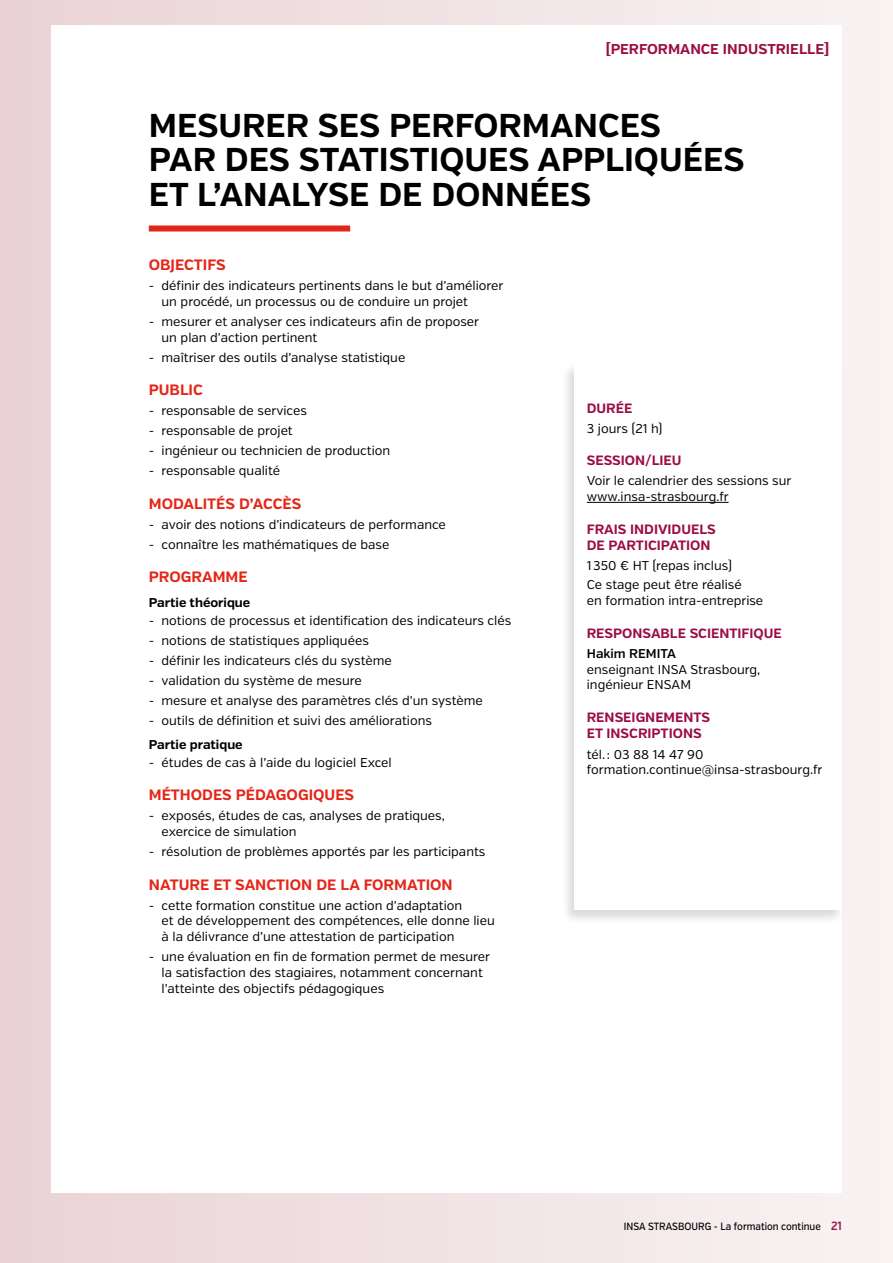
<style>
.page{position:relative;width:893px;height:1263px;background:#fff}
.page>*{position:absolute;margin:0;border:0;box-sizing:border-box;transform-origin:0 0}
.t1{font:700 33px/34.5px "Verb";color:#000}
.t2{font:700 15px "Verb";color:#e42618}
.t3{font:700 14.25px "Verb";color:#9b0e46}
.t4{font:700 13.5px/16.5px "Verb";color:#9b0e46}
.t5{font:12.75px/15.8px "Verb";color:#000}
.t6{font:700 12.75px "Verb";color:#000}
.t7{font:600 12.75px "Verb";color:#000}
.t8{font:500 10.5px "Verb";color:#000;scale:.9 1}
.s1{font-weight:600;font-size:12px;color:#9b0e46}
</style>
<div class="page">
<div style="left:0;top:0;width:893px;height:1263px;background:linear-gradient(to right,#ead3d6,#f9f3f3)"></div>
<div style="left:51px;top:26px;width:791px;height:1167px;background:#fff"></div>
<div style="left:149px;top:225px;width:201px;height:6px;background:#e42618"></div>
<div style="left:561px;top:362px;width:285px;height:563px;background:#000;opacity:.15"></div>
<div style="left:574px;top:364px;width:268px;height:546px;background:#fff"></div>
<hr style="left:587px;top:502px;width:142px;height:1px;background:#000">
<p class="t3" style="left:606px;top:40px;width:225px">[PERFORMANCE INDUSTRIELLE]</p>
<h1 class="t1" style="left:149px;top:109px;width:597px">MESURER SES PERFORMANCES<br>PAR DES STATISTIQUES APPLIQUÉES<br>ET L’ANALYSE DE DONNÉES</h1>
<p class="t2" style="left:149px;top:256px;width:78px">OBJECTIFS</p>
<p class="t5" style="left:162px;top:278px;width:343px;text-indent:-13px">- définir des indicateurs pertinents dans le but d’améliorer un procédé, un processus ou de conduire un projet</p>
<p class="t5" style="left:162px;top:314px;width:319px;text-indent:-13px">- mesurer et analyser ces indicateurs afin de proposer un plan d’action pertinent</p>
<p class="t5" style="left:149px;top:350px;width:258px">- maîtriser des outils d’analyse statistique</p>
<p class="t2" style="left:149px;top:381px;width:56px">PUBLIC</p>
<p class="t5" style="left:149px;top:403px;width:160px">- responsable de services</p>
<p class="t5" style="left:149px;top:423px;width:145px">- responsable de projet</p>
<p class="t5" style="left:149px;top:443px;width:243px">- ingénieur ou technicien de production</p>
<p class="t5" style="left:149px;top:463px;width:133px">- responsable qualité</p>
<p class="t2" style="left:149px;top:494px;width:154px">MODALITÉS D’ACCÈS</p>
<p class="t5" style="left:149px;top:517px;width:299px">- avoir des notions d’indicateurs de performance</p>
<p class="t5" style="left:149px;top:537px;width:242px">- connaître les mathématiques de base</p>
<p class="t2" style="left:149px;top:568px;width:100px">PROGRAMME</p>
<p class="t6" style="left:149px;top:594px;width:103px">Partie théorique</p>
<p class="t5" style="left:149px;top:612px;width:364px">- notions de processus et identification des indicateurs clés</p>
<p class="t5" style="left:149px;top:632px;width:222px">- notions de statistiques appliquées</p>
<p class="t5" style="left:149px;top:652px;width:245px">- définir les indicateurs clés du système</p>
<p class="t5" style="left:149px;top:672px;width:215px">- validation du système de mesure</p>
<p class="t5" style="left:149px;top:692px;width:336px">- mesure et analyse des paramètres clés d’un système</p>
<p class="t5" style="left:149px;top:712px;width:285px">- outils de définition et suivi des améliorations</p>
<p class="t6" style="left:149px;top:737px;width:95px">Partie pratique</p>
<p class="t5" style="left:149px;top:754px;width:244px">- études de cas à l’aide du logiciel Excel</p>
<p class="t2" style="left:149px;top:786px;width:207px">MÉTHODES PÉDAGOGIQUES</p>
<p class="t5" style="left:162px;top:808px;width:285px;text-indent:-13px">- exposés, études de cas, analyses de pratiques, exercice de simulation</p>
<p class="t5" style="left:149px;top:844px;width:338px">- résolution de problèmes apportés par les participants</p>
<p class="t2" style="left:149px;top:875px;width:305px">NATURE ET SANCTION DE LA FORMATION</p>
<p class="t5" style="left:162px;top:897px;width:335px;text-indent:-13px">- cette formation constitue une action d’adaptation<br>et de développement des compétences, elle donne lieu à la délivrance d’une attestation de participation</p>
<p class="t5" style="left:162px;top:949px;width:330px;text-indent:-13px">- une évaluation en fin de formation permet de mesurer la satisfaction des stagiaires, notamment concernant l’atteinte des objectifs pédagogiques</p>
<p class="t4" style="left:587px;top:400px;width:47px">DURÉE</p>
<p class="t5" style="left:587px;top:420px;width:77px">3 jours (21 h)</p>
<p class="t4" style="left:587px;top:453px;width:96px">SESSION/LIEU</p>
<p class="t5" style="left:587px;top:473px;width:206px">Voir le calendrier des sessions sur www.insa-strasbourg.fr</p>
<p class="t4" style="left:587px;top:521px;width:130px">FRAIS INDIVIDUELS<br>DE PARTICIPATION</p>
<p class="t5" style="left:587px;top:556px;width:156px;line-height:19.2px">1350 € HT (repas inclus)<br>Ce stage peut être réalisé</p>
<p class="t5" style="left:587px;top:593px;width:178px">en formation intra-entreprise</p>
<p class="t4" style="left:587px;top:625px;width:197px">RESPONSABLE SCIENTIFIQUE</p>
<p class="t7" style="left:587px;top:646px;width:91px">Hakim REMITA</p>
<p class="t5" style="left:587px;top:661px;width:175px">enseignant INSA Strasbourg, ingénieur ENSAM</p>
<p class="t4" style="left:587px;top:709px;width:125px">RENSEIGNEMENTS<br>ET INSCRIPTIONS</p>
<p class="t5" style="left:587px;top:746px;width:237px">tél.: 03 88 14 47 90 formation.continue@insa-strasbourg.fr</p>
<p class="t8" style="left:624px;top:1220px;width:244px">INSA STRASBOURG - La formation continue <span class="s1">21</span></p>
</div>
